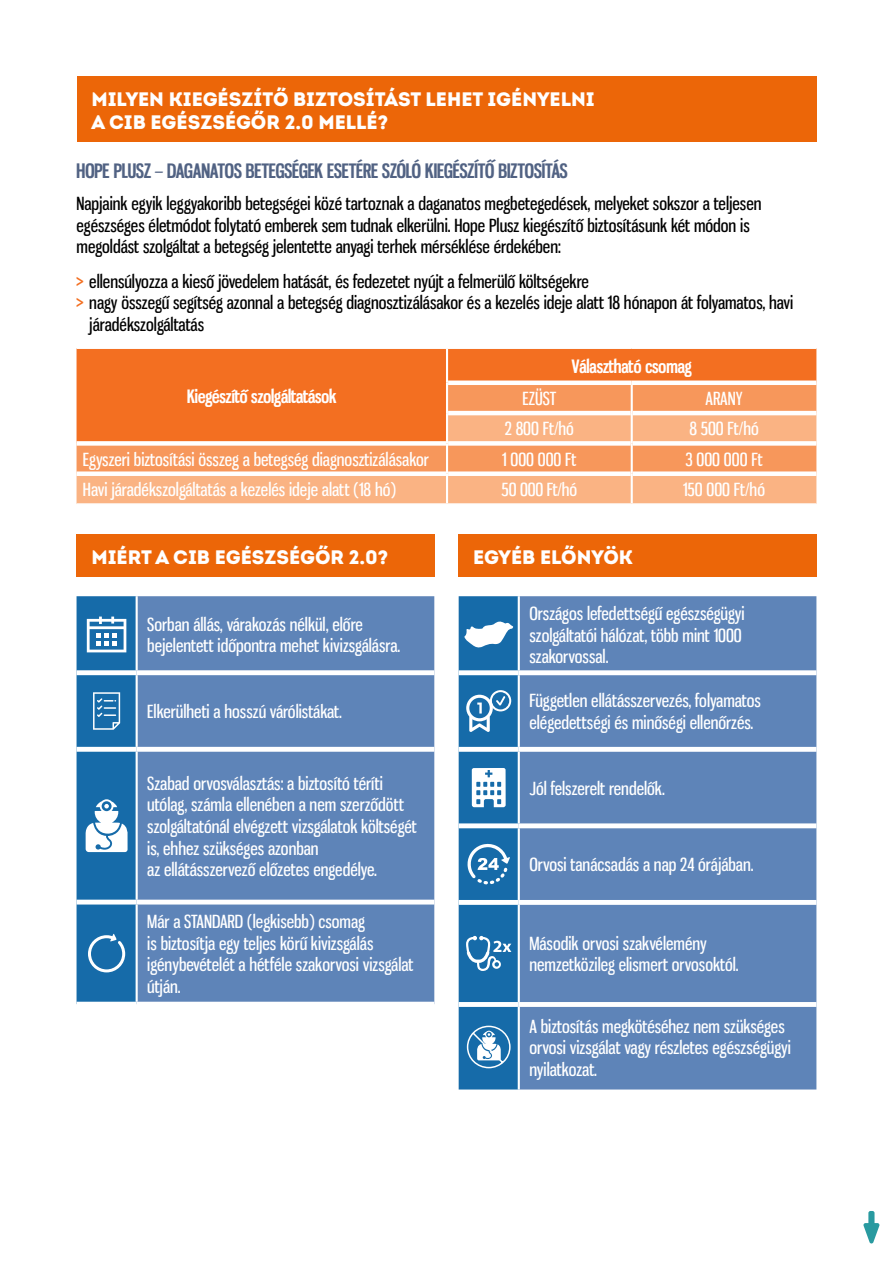
<style>
.page{position:relative;width:893px;height:1263px;background:#fff}
.page>*{position:absolute;margin:0;border:0;box-sizing:border-box;transform-origin:0 0}
.t1{font:900 19.5px/23.4px "Intro";color:#fff}
.t2{font:700 19.5px "Gnuolane";color:#516283}
.t3{font:18px/21.6px "Gnuolane Rg";color:#fff}
.t4{font:18px/21.6px "Gnuolane Rg";color:#000}
.t5{font:700 18px "Gnuolane";color:#fff}
.s1{font-family:"Gnuolane";font-weight:700;color:#f36f21}
</style>
<div class="page">
<div style="left:77px;top:349px;width:739px;height:64px;background:#f36f21"></div>
<div style="left:448px;top:385px;width:368px;height:26px;background:#f7975b"></div>
<svg style="left:77px;top:413px;width:739px;height:90px;background:#f8a169"></svg>
<div style="left:77px;top:446px;width:739px;height:25px;background:#f7975b"></div>
<div style="left:448px;top:380px;width:184px;height:5px;background:#fff"></div>
<div style="left:632px;top:380px;width:184px;height:5px;background:#fff"></div>
<hr style="left:448px;top:411px;width:183px;height:4px;background:#fff">
<hr style="left:633px;top:411px;width:183px;height:4px;background:#fff">
<div style="left:77px;top:441px;width:369px;height:5px;background:#fff"></div>
<div style="left:448px;top:441px;width:183px;height:5px;background:#fff"></div>
<div style="left:633px;top:441px;width:183px;height:5px;background:#fff"></div>
<div style="left:77px;top:471px;width:369px;height:5px;background:#fff"></div>
<div style="left:448px;top:471px;width:183px;height:5px;background:#fff"></div>
<div style="left:633px;top:471px;width:183px;height:5px;background:#fff"></div>
<hr style="left:446px;top:349px;width:2px;height:34px;background:#fff">
<hr style="left:446px;top:383px;width:2px;height:30px;background:#fff">
<hr style="left:631px;top:385px;width:2px;height:28px;background:#fff">
<hr style="left:446px;top:413px;width:2px;height:30px;background:#fff">
<hr style="left:631px;top:413px;width:2px;height:30px;background:#fff">
<hr style="left:446px;top:443px;width:2px;height:31px;background:#fff">
<hr style="left:631px;top:443px;width:2px;height:31px;background:#fff">
<hr style="left:446px;top:474px;width:2px;height:29px;background:#fff">
<hr style="left:631px;top:474px;width:2px;height:29px;background:#fff">
<div style="left:138px;top:596px;width:296px;height:406px;background:#5e84b8"></div>
<div style="left:137px;top:670px;width:297px;height:5px;background:#fff"></div>
<div style="left:137px;top:747px;width:297px;height:5px;background:#fff"></div>
<hr style="left:137px;top:900px;width:297px;height:4px;background:#fff">
<svg style="left:77px;top:596px;width:60px;height:408px;background:#3b82b6"></svg>
<div style="left:520px;top:596px;width:296px;height:493px;background:#5e84b8"></div>
<div style="left:519px;top:670px;width:297px;height:5px;background:#fff"></div>
<div style="left:519px;top:747px;width:297px;height:5px;background:#fff"></div>
<div style="left:519px;top:823px;width:297px;height:5px;background:#fff"></div>
<div style="left:519px;top:900px;width:297px;height:5px;background:#fff"></div>
<div style="left:519px;top:1002px;width:297px;height:5px;background:#fff"></div>
<svg style="left:459px;top:596px;width:60px;height:493px"></svg>
<div style="left:77px;top:77px;width:739px;height:65px;background:#ec6608"></div>
<div style="left:77px;top:534px;width:358px;height:42px;background:#ec6608"></div>
<div style="left:458px;top:534px;width:358px;height:42px;background:#ec6608"></div>
<svg style="left:863px;top:1211px;width:16px;height:32px"></svg>
<p class="t1" style="left:91px;top:87px;width:505px">MILYEN KIEGÉSZÍTŐ BIZTOSÍTÁST LEHET IGÉNYELNI<br>A CIB EGÉSZSÉGŐR 2.0 MELLÉ?</p>
<p class="t2" style="left:77px;top:157px;width:493px">HOPE PLUSZ – DAGANATOS BETEGSÉGEK ESETÉRE SZÓLÓ KIEGÉSZÍTŐ BIZTOSÍTÁS</p>
<p class="t4" style="left:77px;top:192px;width:686px">Napjaink egyik leggyakoribb betegségei közé tartoznak a daganatos megbetegedések, melyeket sokszor a teljesen egészséges életmódot folytató emberek sem tudnak elkerülni. Hope Plusz kiegészítő biztosításunk két módon is megoldást szolgáltat a betegség jelentette anyagi terhek mérséklése érdekében:</p>
<p class="t4" style="left:77px;top:270px;width:514px"><span class="s1">&gt;</span> ellensúlyozza a kieső jövedelem hatását, és fedezetet nyújt a felmerülő költségekre</p>
<p class="t4" style="left:77px;top:292px;width:718px"><span class="s1">&gt;</span> nagy összegű segítség azonnal a betegség diagnosztizálásakor és a kezelés ideje alatt 18 hónapon át folyamatos, havi</p>
<p class="t4" style="left:89px;top:313px;width:116px">járadékszolgáltatás</p>
<p class="t5" style="left:187px;top:383px;width:151px">Kiegészítő szolgáltatások</p>
<p class="t5" style="left:572px;top:353px;width:121px">Választható csomag</p>
<p class="t3" style="left:523px;top:388px;width:35px">EZÜST</p>
<p class="t3" style="left:705px;top:388px;width:39px">ARANY</p>
<p class="t3" style="left:505px;top:418px;width:71px">2 800 Ft/hó</p>
<p class="t3" style="left:689px;top:418px;width:71px">8 500 Ft/hó</p>
<p class="t3" style="left:83px;top:448px;width:347px">Egyszeri biztosítási összeg a betegség diagnosztizálásakor</p>
<p class="t3" style="left:502px;top:448px;width:76px">1 000 000 Ft</p>
<p class="t3" style="left:685px;top:448px;width:79px">3 000 000 Ft</p>
<p class="t3" style="left:83px;top:478px;width:315px">Havi járadékszolgáltatás a kezelés ideje alatt (18 hó)</p>
<p class="t3" style="left:502px;top:478px;width:77px">50 000 Ft/hó</p>
<p class="t3" style="left:683px;top:478px;width:83px">150 000 Ft/hó</p>
<p class="t1" style="left:91px;top:545px;width:298px">MIÉRT A CIB EGÉSZSÉGŐR 2.0?</p>
<p class="t1" style="left:473px;top:545px;width:161px">EGYÉB ELŐNYÖK</p>
<p class="t3" style="left:147px;top:613px;width:255px">Sorban állás, várakozás nélkül, előre bejelentett időpontra mehet kivizsgálásra.</p>
<p class="t3" style="left:147px;top:701px;width:196px">Elkerülheti a hosszú várólistákat.</p>
<p class="t3" style="left:147px;top:772px;width:271px">Szabad orvosválasztás: a biztosító téríti utólag, számla ellenében a nem szerződött szolgáltatónál elvégzett vizsgálatok költségét is, ehhez szükséges azonban<br>az ellátásszervező előzetes engedélye.</p>
<p class="t3" style="left:147px;top:910px;width:268px">Már a STANDARD (legkisebb) csomag<br>is biztosítja egy teljes körű kivizsgálás igénybevételét a hétféle szakorvosi vizsgálat útján.</p>
<p class="t3" style="left:529px;top:602px;width:217px">Országos lefedettségű egészségügyi szolgáltatói hálózat, több mint 1000 szakorvossal.</p>
<p class="t3" style="left:529px;top:690px;width:233px">Független ellátásszervezés, folyamatos elégedettségi és minőségi ellenőrzés.</p>
<p class="t3" style="left:529px;top:777px;width:137px">Jól felszerelt rendelők.</p>
<p class="t3" style="left:529px;top:854px;width:226px">Orvosi tanácsadás a nap 24 órájában.</p>
<p class="t3" style="left:529px;top:932px;width:211px">Második orvosi szakvélemény nemzetközileg elismert orvosoktól.</p>
<p class="t3" style="left:529px;top:1015px;width:263px">A biztosítás megkötéséhez nem szükséges orvosi vizsgálat vagy részletes egészségügyi nyilatkozat.</p>
</div>
